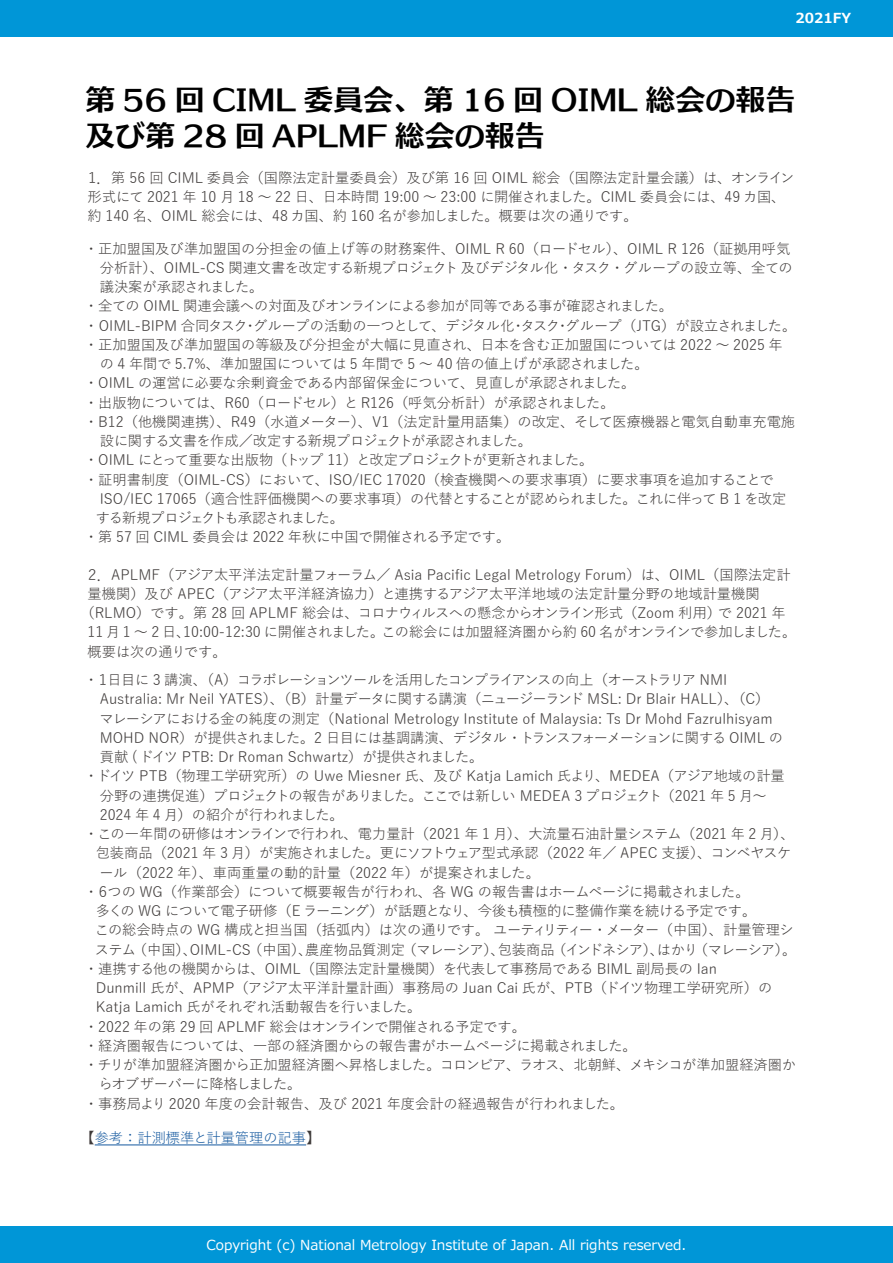
<style>
.page{position:relative;width:893px;height:1263px;background:#fff}
.page>*{position:absolute;margin:0;border:0;box-sizing:border-box;transform-origin:0 0}
.t1{font:30px/36px "C4 Gothic Duex E";color:#000}
.t2{font:14.25px/19.2px "Yu Gothic";color:#3e3a39}
.t3{font:14.25px "Yu Gothic";letter-spacing:-.03em;color:#3e3a39}
.t4{font:14.25px "Yu Gothic";letter-spacing:-.035em;color:#3e3a39}
.t5{font:14.25px "Yu Gothic";letter-spacing:-.08em;color:#3e3a39}
.t6{font:14.25px "Yu Gothic";letter-spacing:-.06em;color:#3e3a39}
.t7{font:14.25px "Yu Gothic";letter-spacing:-.025em;color:#3e3a39}
.t8{font:14.25px "Yu Gothic";letter-spacing:-.055em;color:#3e3a39}
.t9{font:14.25px "Yu Gothic";letter-spacing:-.075em;color:#3e3a39}
.t10{font:14.25px "Yu Gothic";color:#15599f}
.t11{font:14.25px "Yu Gothic";letter-spacing:-.04em;color:#3e3a39}
.t12{font:13.8px "Meiryo";color:#fff}
.t13{font:700 13.8px "Meiryo";color:#fff}
.s1{color:#3e3a39}
</style>
<div class="page">
<div style="left:0;top:1227px;width:893px;height:36px;background:#0096d7"></div>
<div style="left:0;top:0;width:893px;height:36px;background:#0096d7"></div>
<hr style="left:95px;top:1144px;width:211px;height:1px;background:#15599f">
<p class="t13" style="left:795px;top:9px;width:57px">2021FY</p>
<h1 class="t1" style="left:85px;top:82px;width:712px">第 56 回 CIML 委員会、第 16 回 OIML 総会の報告及び第 28 回 APLMF 総会の報告</h1>
<p class="t2" style="left:85px;top:166px;width:711px">１．第 56 回 CIML 委員会（国際法定計量委員会）及び第 16 回 OIML 総会（国際法定計量会議）は、オンライン形式にて 2021 年 10 月 18 ～ 22 日、日本時間 19:00 ～ 23:00 に開催されました。CIML 委員会には、49 カ国、約 140 名、OIML 総会には、48 カ国、約 160 名が参加しました。概要は次の通りです。</p>
<p class="t2" style="left:84px;top:237px;width:708px">・正加盟国及び準加盟国の分担金の値上げ等の財務案件、OIML R 60（ロードセル）、OIML R 126（証拠用呼気</p>
<p class="t2" style="left:100px;top:256px;width:695px">分析計）、OIML-CS 関連文書を改定する新規プロジェクト及びデジタル化・タスク・グループの設立等、全ての</p>
<p class="t4" style="left:100px;top:274px;width:165px">議決案が承認されました。</p>
<p class="t2" style="left:84px;top:295px;width:590px">・全ての OIML 関連会議への対面及びオンラインによる参加が同等である事が確認されました。</p>
<p class="t2" style="left:84px;top:314px;width:714px">・OIML-BIPM 合同タスクグループの活動の一つとして、デジタル化タスクグループ（JTG）が設立されました。</p>
<p class="t2" style="left:243px;top:314px;width:16px">・</p>
<p class="t2" style="left:84px;top:333px;width:700px">・正加盟国及び準加盟国の等級及び分担金が大幅に見直され、日本を含む正加盟国については 2022 ～ 2025 年</p>
<p class="t2" style="left:100px;top:352px;width:550px">の 4 年間で 5.7%、準加盟国については 5 年間で 5 ～ 40 倍の値上げが承認されました。</p>
<p class="t2" style="left:84px;top:372px;width:553px">・OIML の運営に必要な余剰資金である内部留保金について、見直しが承認されました。</p>
<p class="t2" style="left:84px;top:391px;width:532px">・出版物については、R60（ロードセル）とR126（呼気分析計）が承認されました。</p>
<p class="t2" style="left:84px;top:410px;width:713px">・B12（他機関連携）、R49（水道メーター）、V （1 法定計量用語集）の改定、そして医療機器と電気自動車充電施</p>
<p class="t8" style="left:100px;top:428px;width:434px">設に関する文書を作成／改定する新規プロジェクトが承認されました。</p>
<p class="t6" style="left:84px;top:447px;width:511px">・OIML にとって重要な出版物（トップ 11）と改定プロジェクトが更新されました。</p>
<p class="t2" style="left:84px;top:468px;width:691px">・証明書制度（OIML-CS）において、ISO/IEC 17020（検査機関への要求事項）に要求事項を追加することで</p>
<p class="t2" style="left:100px;top:487px;width:688px">ISO/IEC 17065（適合性評価機関への要求事項）の代替とすることが認められました。これに伴って B 1 を改定</p>
<p class="t9" style="left:96px;top:505px;width:250px">する新規プロジェクトも承認されました。</p>
<p class="t2" style="left:84px;top:526px;width:428px">・第 57 回 CIML 委員会は 2022 年秋に中国で開催される予定です。</p>
<p class="t2" style="left:85px;top:563px;width:707px">２．APLMF（アジア太平洋法定計量フォーラム／ Asia Pacific Legal Metrology Forum）は、OIML（国際法定計</p>
<p class="t2" style="left:88px;top:582px;width:674px">量機関）及び APEC（アジア太平洋経済協力）と連携するアジア太平洋地域の法定計量分野の地域計量機関</p>
<p class="t2" style="left:718px;top:602px;width:69px">で 2021 年</p>
<p class="t2" style="left:511px;top:314px;width:16px">・</p>
<p class="t2" style="left:556px;top:314px;width:16px">・</p>
<p class="t2" style="left:382px;top:602px;width:416px;text-indent:-301px">（RLMO）です。第 28 回 APLMF 総会は、コロナウィルスへの懸念からオンライン形式（Zoom 利用）<br>この総会には加盟経済圏から約 60 名がオンラインで参加しました。</p>
<p class="t3" style="left:183px;top:619px;width:203px">10:00-12:30 に開催されました。</p>
<p class="t2" style="left:88px;top:621px;width:141px">11月1～2日、<br>概要は次の通りです。</p>
<p class="t5" style="left:107px;top:667px;width:621px">日目に 3 講演、（A）コラボレーションツールを活用したコンプライアンスの向上（オーストラリア NMI</p>
<p class="t2" style="left:96px;top:668px;width:16px">１</p>
<p class="t2" style="left:84px;top:668px;width:16px">・</p>
<p class="t2" style="left:100px;top:688px;width:671px">Australia: Mr Neil YATES）、（B）計量データに関する講演（ニュージーランド MSL: Dr Blair HALL）、（C(</p>
<p class="t2" style="left:99px;top:707px;width:675px">マレーシアにおける金の純度の測定（National Metrology Institute of Malaysia: Ts Dr Mohd Fazrulhisyam</p>
<p class="t4" style="left:100px;top:724px;width:685px">MOHD NOR）が提供されました。2 日目には基調講演、デジタル・トランスフォーメーションに関する OIML の</p>
<p class="t2" style="left:100px;top:745px;width:385px">貢献 ( ドイツ PTB: Dr Roman Schwartz）が提供されました。</p>
<p class="t2" style="left:84px;top:765px;width:702px">・ドイツ PTB（物理工学研究所）の Uwe Miesner 氏、及び Katja Lamich 氏より、MEDEA（アジア地域の計量</p>
<p class="t2" style="left:100px;top:784px;width:669px">分野の連携促進）プロジェクトの報告がありました。ここでは新しい MEDEA 3 プロジェクト（2021 年 5 月~</p>
<p class="t2" style="left:100px;top:803px;width:245px">2024 年 4 月）の紹介が行われました。</p>
<p class="t2" style="left:84px;top:822px;width:712px">・この一年間の研修はオンラインで行われ、電力量計（2021 年 1 月）、大流量石油計量システム（2021 年 2 月、(</p>
<p class="t2" style="left:96px;top:842px;width:697px">包装商品（2021 年 3 月）が実施されました。更にソフトウェア型式承認（2022 年／ APEC 支援）、コンベヤスケ</p>
<p class="t2" style="left:99px;top:861px;width:442px">ール（2022 年）、車両重量の動的計量（2022 年）が提案されました。</p>
<p class="t2" style="left:107px;top:880px;width:644px">つの WG（作業部会）について概要報告が行われ、各 WG の報告書はホームページに掲載されました。</p>
<p class="t2" style="left:96px;top:880px;width:16px">６</p>
<p class="t2" style="left:84px;top:880px;width:16px">・</p>
<p class="t3" style="left:96px;top:898px;width:662px">多くの WG について電子研修（E ラーニング）が話題となり、今後も積極的に整備作業を続ける予定です。</p>
<p class="t2" style="left:95px;top:919px;width:700px">この総会時点の WG 構成と担当国（括弧内）は次の通りです。ユーティリティー・メーター（中国）、計量管理シ</p>
<p class="t2" style="left:694px;top:938px;width:104px">（マレーシア。(</p>
<p class="t2" style="left:133px;top:938px;width:66px">（中国）、</p>
<p class="t2" style="left:248px;top:938px;width:66px">（中国）、</p>
<p class="t2" style="left:402px;top:938px;width:104px">（マレーシア）、</p>
<p class="t2" style="left:552px;top:938px;width:114px">（インドネシア）、</p>
<p class="t2" style="left:498px;top:938px;width:58px">包装商品</p>
<p class="t2" style="left:305px;top:938px;width:101px">農産物品質測定</p>
<p class="t2" style="left:657px;top:938px;width:42px">はかり</p>
<p class="t2" style="left:190px;top:938px;width:62px">OIML-CS</p>
<p class="t2" style="left:95px;top:938px;width:43px">ステム</p>
<p class="t2" style="left:84px;top:957px;width:635px">・連携する他の機関からは、OIML（国際法定計量機関）を代表して事務局である BIML 副局長の Ian</p>
<p class="t2" style="left:96px;top:976px;width:678px">Dunmill 氏が、APMP（アジア太平洋計量計画）事務局の Juan Cai 氏が、PTB（ドイツ物理工学研究所）の</p>
<p class="t2" style="left:96px;top:996px;width:327px">Katja Lamich 氏がそれぞれ活動報告を行いました。</p>
<p class="t2" style="left:84px;top:1015px;width:443px">・2022 年の第 29 回 APLMF 総会はオンラインで開催される予定です。</p>
<p class="t7" style="left:84px;top:1032px;width:554px">・経済圏報告については、一部の経済圏からの報告書がホームページに掲載されました。</p>
<p class="t2" style="left:84px;top:1053px;width:714px">・チリが準加盟経済圏から正加盟経済圏へ昇格しました。コロンビア、ラオス、北朝鮮、メキシコが準加盟経済圏か</p>
<p class="t11" style="left:98px;top:1071px;width:204px">らオブザーバーに降格しました。</p>
<p class="t2" style="left:84px;top:1092px;width:542px">・事務局より 2020 年度の会計報告、及び 2021 年度会計の経過報告が行われました。</p>
<p class="t10" style="left:80px;top:1124px;width:241px"><span class="s1">【</span>参考：計測標準と計量管理の記事<span class="s1">【</span></p>
<p class="t12" style="left:207px;top:1235px;width:481px">Copyright (c) National Metrology Institute of Japan. All rights reserved.</p>
</div>
